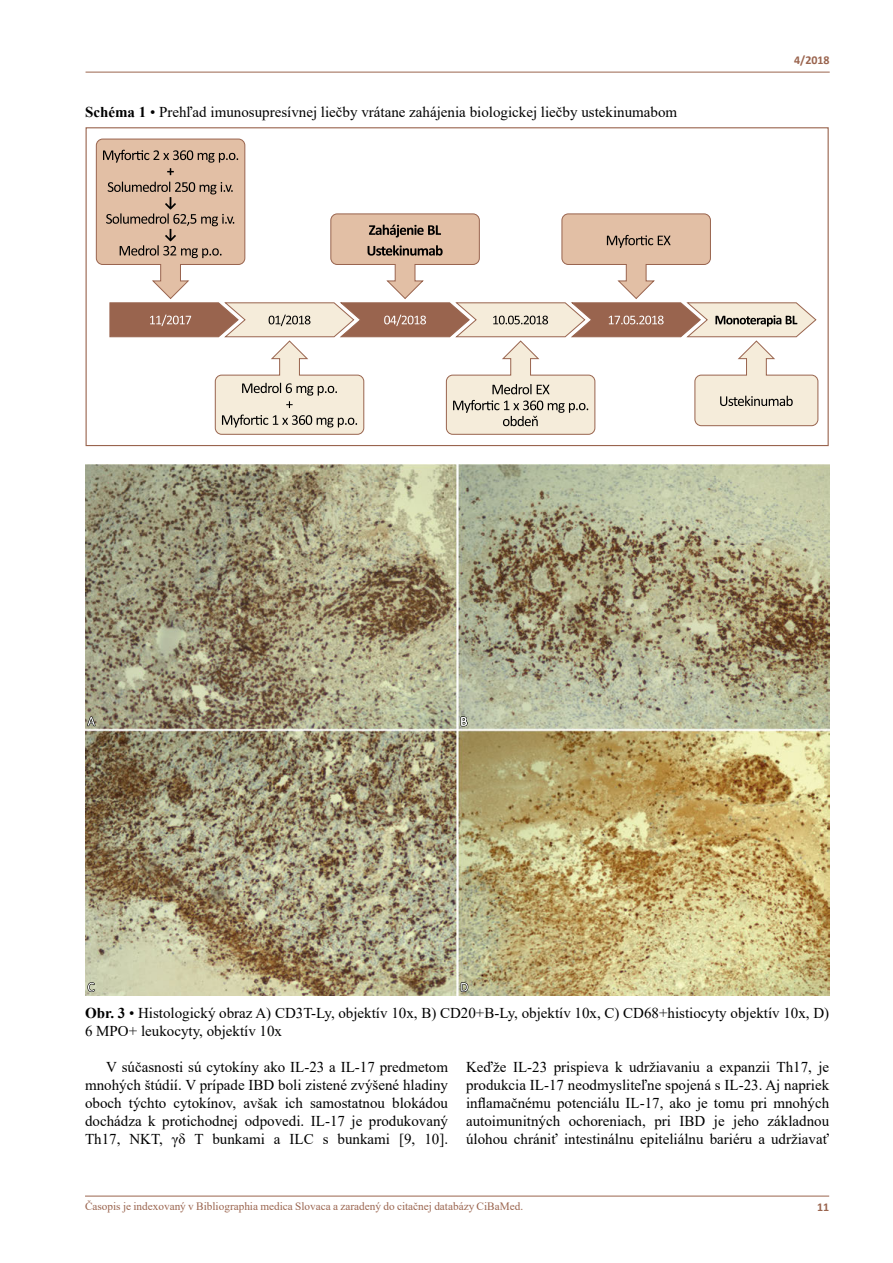
<style>
.page{position:relative;width:893px;height:1263px;background:#fff}
.page>*{position:absolute;margin:0;border:0;box-sizing:border-box;transform-origin:0 0}
.t1{font:15px/18px "Times New Roman";color:#000;text-align:justify}
.t2{font:700 12px "Calibri";color:#9a644e}
.t3{font:11.25px "Times New Roman";color:#9a644e}
.s1{font-weight:700}
</style>
<div class="page">
<hr style="left:86px;top:72px;width:744px;height:1px;background:#9a644e">
<hr style="left:85px;top:1196px;width:744px;height:1px;background:#9a644e">
<img style="left:85px;top:464px;width:744px;height:532px">
<svg style="left:460px;top:716px;width:8px;height:11px"></svg>
<svg style="left:460px;top:981px;width:9px;height:12px"></svg>
<svg style="left:86px;top:711px;width:10px;height:21px"></svg>
<svg style="left:87px;top:981px;width:8px;height:12px"></svg>
<svg style="left:96px;top:138px;width:723px;height:297px"></svg>
<p class="t1" style="left:85px;top:102px;width:594px"><span class="s1">Schéma 1</span> • Prehľad imunosupresívnej liečby vrátane zahájenia biologickej liečby ustekinumabom</p>
<p class="t2" style="left:794px;top:52px;width:37px">4/2018</p>
<p class="t1" style="left:85px;top:1003px;width:746px"><span class="s1">Obr. 3</span> • Histologický obraz A) CD3T-Ly, objektív 10x, B) CD20+B-Ly, objektív 10x, C) CD68+histiocyty objektív 10x, D)<br>6 MPO+ leukocyty, objektív 10x</p>
<p class="t1" style="left:466px;top:1057px;width:365px">Keďže IL-23 prispieva k udržiavaniu a expanzii Th17, je produkcia IL-17 neodmysliteľne spojená s IL-23. Aj napriek inflamačnému potenciálu IL-17, ako je tomu pri mnohých autoimunitných ochoreniach, pri IBD je jeho základnou úlohou chrániť intestinálnu epiteliálnu bariéru a udržiavať</p>
<p class="t1" style="left:85px;top:1057px;width:365px;text-indent:21px">V súčasnosti sú cytokíny ako IL-23 a IL-17 predmetom mnohých štúdií. V prípade IBD boli zistené zvýšené hladiny oboch týchto cytokínov, avšak ich samostatnou blokádou dochádza k protichodnej odpovedi. IL-17 je produkovaný Th17, NKT, γδ T bunkami a ILC s bunkami [9, 10].</p>
<p class="t3" style="left:85px;top:1198px;width:440px">Časopis je indexovaný v Bibliographia medica Slovaca a zaradený do citačnej databázy CiBaMed.</p>
<p class="t2" style="left:817px;top:1198px;width:14px">11</p>
</div>
